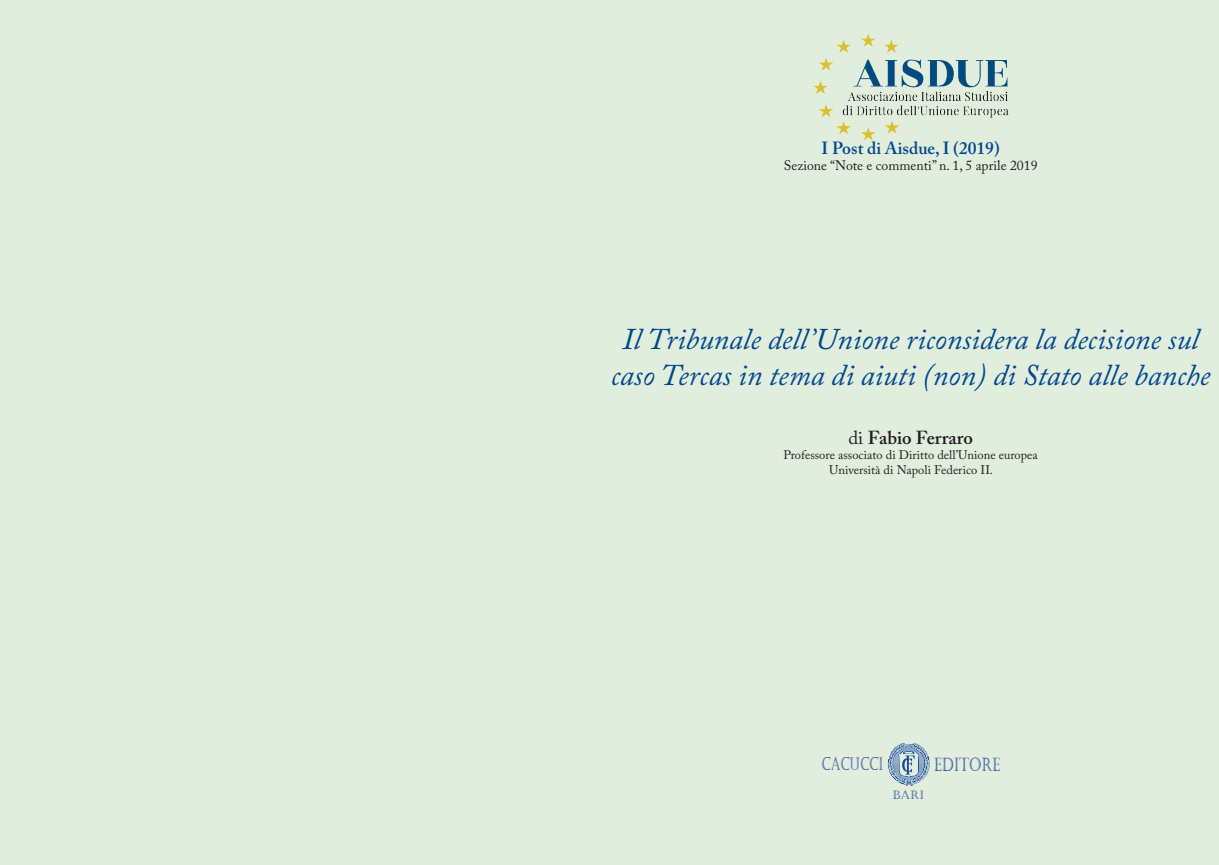
<style>
.page{position:relative;width:1219px;height:865px;background:#e1eedd}
.page>*{position:absolute;margin:0;border:0;box-sizing:border-box;transform-origin:0 0}
.t1{font:italic 30px/36px "Adobe Caslon Pro";color:#01488e;text-align:center}
.t2{font:600 18.75px "Adobe Caslon Pro";color:#231f20}
.t3{font:18.75px "Castellar";color:#1f439b;scale:.74 1}
.t4{font:18px "Castellar";color:#1f439b;scale:.67 1}
.t5{font:600 17.5px "Adobe Caslon Pro";color:#01488e}
.t6{font:13.75px "Adobe Caslon Pro";color:#231f20}
.t7{font:12.5px/15px "Adobe Caslon Pro";color:#231f20;text-align:center}
.t8{font:11.88px "Castellar";color:#1f439b}
.s1{font-weight:400}
</style>
<div class="page">
<img style="left:813px;top:34px;width:195px;height:107px">
<svg style="left:888px;top:743px;width:42px;height:43px"></svg>
<p class="t5" style="left:822px;top:137px;width:180px">I Post di Aisdue, I (2019)</p>
<p class="t6" style="left:784px;top:157px;width:255px">Sezione “Note e commenti” n. 1, 5 aprile 2019</p>
<p class="t1" style="left:611px;top:321px;width:601px">Il Tribunale dell’Unione riconsidera la decisione sul caso Tercas in tema di aiuti (non) di Stato alle banche</p>
<p class="t2" style="left:848px;top:427px;width:126px"><span class="s1">di</span> Fabio Ferraro</p>
<p class="t7" style="left:783px;top:447px;width:256px">Professore associato di Diritto dell’Unione europea<br>Università di Napoli Federico II.</p>
<p class="t4" style="left:821px;top:753px;width:93px">CACUCCI</p>
<p class="t3" style="left:934px;top:753px;width:91px">EDITORE</p>
<p class="t8" style="left:893px;top:788px;width:33px">BARI</p>
</div>
